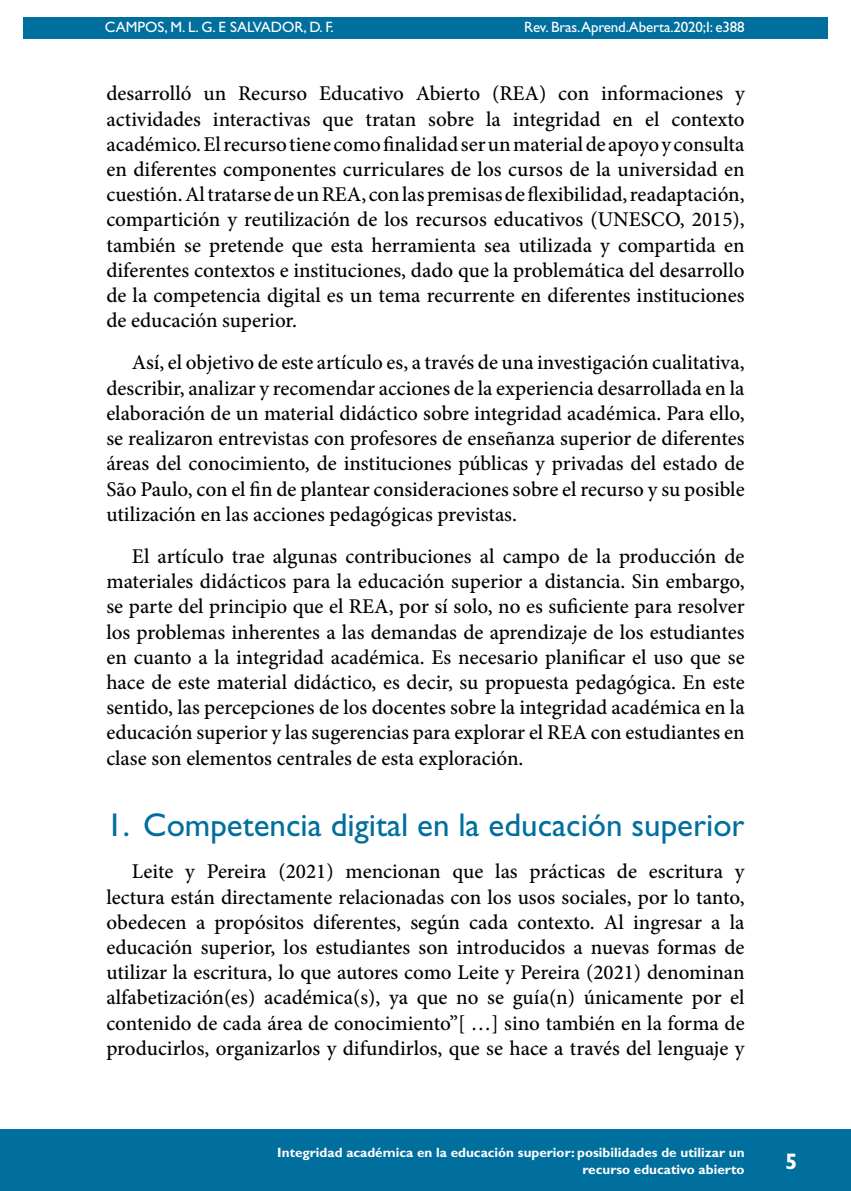
<style>
.page{position:relative;width:851px;height:1191px;background:#fff}
.page>*{position:absolute;margin:0;border:0;box-sizing:border-box;transform-origin:0 0}
.t1{font:33px "Gill Sans Std";color:#006f9e}
.t2{font:700 22.5px "Gill Sans Std";color:#fff}
.t3{font:500 21px/25.2px "Minion Pro";color:#000;text-align:justify}
.t4{font:15px "Gill Sans Std";letter-spacing:-.01em;color:#fff}
.t5{font:700 13.5px/16.2px "Gill Sans Std";color:#fff;text-align:right}
</style>
<div class="page">
<hr style="left:104px;top:0;width:1px;height:467px;background:#006f9e">
<div style="left:23px;top:17px;width:804px;height:21px;background:#006f9e"></div>
<div style="left:0;top:1129px;width:850px;height:62px;background:#006f9e"></div>
<p class="t4" style="left:105px;top:18px;width:230px">CAMPOS, M. L. G. E SALVADOR, D. F.</p>
<p class="t4" style="left:524px;top:18px;width:222px">Rev. Bras.Aprend.Aberta.2020;I: e388</p>
<p class="t3" style="left:106px;top:81px;width:639px">desarrolló un Recurso Educativo Abierto (REA) con informaciones y actividades interactivas que tratan sobre la integridad en el contexto académico. El recurso tiene como finalidad ser un material de apoyo y consulta en diferentes componentes curriculares de los cursos de la universidad en cuestión. Al tratarse de un REA, con las premisas de flexibilidad, readaptación, compartición y reutilización de los recursos educativos (UNESCO, 2015), también se pretende que esta herramienta sea utilizada y compartida en diferentes contextos e instituciones, dado que la problemática del desarrollo de la competencia digital es un tema recurrente en diferentes instituciones de educación superior.</p>
<p class="t3" style="left:106px;top:350px;width:639px;text-indent:26px">Así, el objetivo de este artículo es, a través de una investigación cualitativa, describir, analizar y recomendar acciones de la experiencia desarrollada en la elaboración de un material didáctico sobre integridad académica. Para ello, se realizaron entrevistas con profesores de enseñanza superior de diferentes áreas del conocimiento, de instituciones públicas y privadas del estado de São Paulo, con el fin de plantear consideraciones sobre el recurso y su posible utilización en las acciones pedagógicas previstas.</p>
<p class="t3" style="left:106px;top:543px;width:639px;text-indent:26px">El artículo trae algunas contribuciones al campo de la producción de materiales didácticos para la educación superior a distancia. Sin embargo, se parte del principio que el REA, por sí solo, no es suficiente para resolver los problemas inherentes a las demandas de aprendizaje de los estudiantes en cuanto a la integridad académica. Es necesario planificar el uso que se hace de este material didáctico, es decir, su propuesta pedagógica. En este sentido, las percepciones de los docentes sobre la integridad académica en la educación superior y las sugerencias para explorar el REA con estudiantes en clase son elementos centrales de esta exploración.</p>
<h1 class="t1" style="left:106px;top:806px;width:639px">1. Competencia digital en la educación superior</h1>
<p class="t3" style="left:106px;top:859px;width:639px;text-indent:26px">Leite y Pereira (2021) mencionan que las prácticas de escritura y lectura están directamente relacionadas con los usos sociales, por lo tanto, obedecen a propósitos diferentes, según cada contexto. Al ingresar a la educación superior, los estudiantes son introducidos a nuevas formas de utilizar la escritura, lo que autores como Leite y Pereira (2021) denominan alfabetización(es) académica(s), ya que no se guía(n) únicamente por el contenido de cada área de conocimiento”[ …] sino también en la forma de producirlos, organizarlos y difundirlos, que se hace a través del lenguaje y</p>
<p class="t5" style="left:277px;top:1144px;width:468px">Integridad académica en la educación superior: posibilidades de utilizar un recurso educativo abierto</p>
<p class="t2" style="left:785px;top:1148px;width:14px">5</p>
</div>
